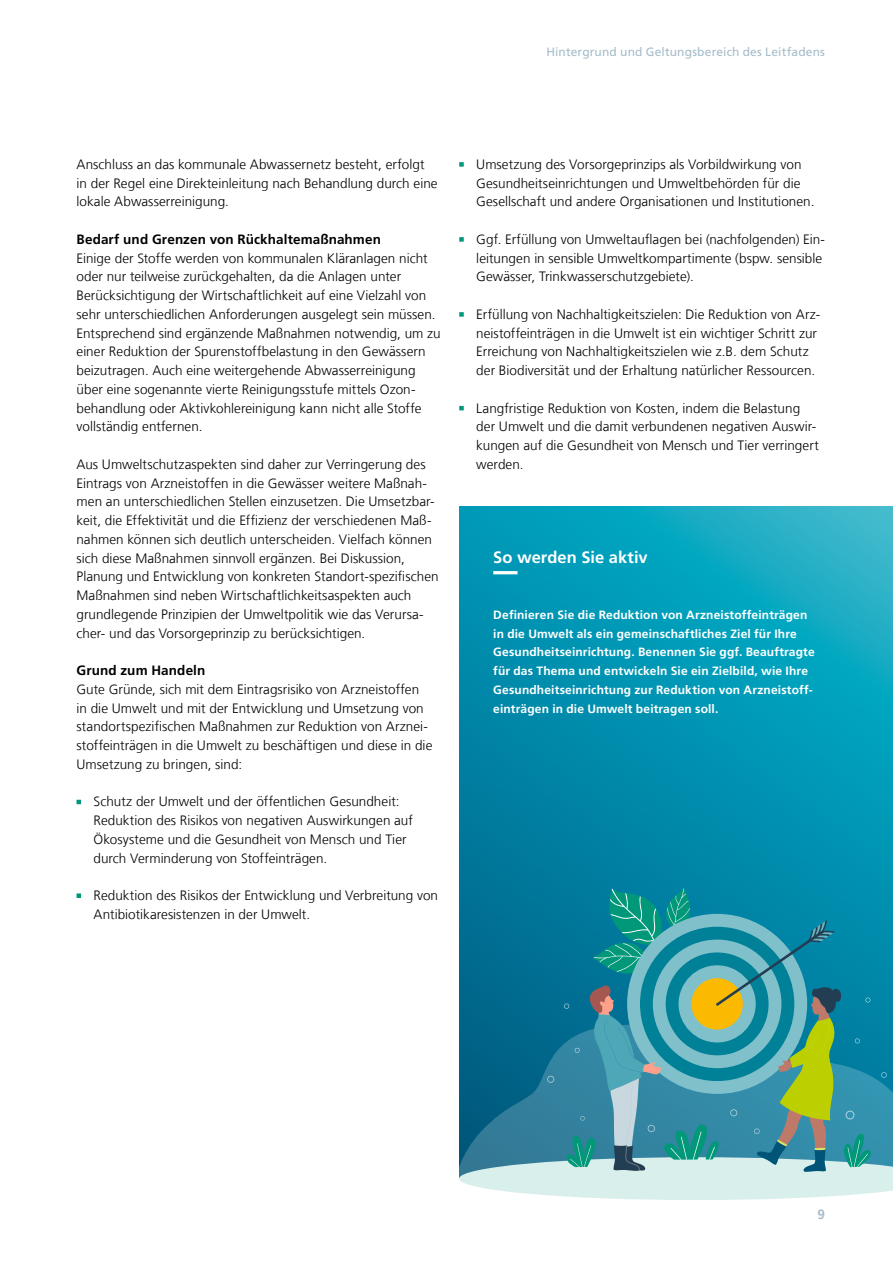
<style>
.page{position:relative;width:893px;height:1263px;background:#fff}
.page>*{position:absolute;margin:0;border:0;box-sizing:border-box;transform-origin:0 0}
.t1{font:700 16.5px "Frutiger LT Com";color:#fff}
.t2{font:300 13.5px/18.8px "Frutiger LT Com";letter-spacing:.005em;color:#000}
.t3{font:700 13.5px "Frutiger LT Com";letter-spacing:.01em;color:#000}
.t4{font:700 13.5px "Frutiger LT Com";color:#a5bcca}
.t5{font:700 12px/18.8px "Frutiger LT Com";letter-spacing:.015em;color:#fff}
.t6{font:12px "Frutiger LT Com";letter-spacing:.015em;color:#a5bcca}
</style>
<div class="page">
<svg style="left:77px;top:800px;width:5px;height:4px"></svg>
<svg style="left:77px;top:893px;width:5px;height:5px"></svg>
<svg style="left:459px;top:162px;width:5px;height:5px"></svg>
<svg style="left:459px;top:237px;width:5px;height:5px"></svg>
<svg style="left:459px;top:312px;width:5px;height:5px"></svg>
<svg style="left:459px;top:406px;width:5px;height:4px"></svg>
<svg style="left:459px;top:506px;width:434px;height:382px;background:#0596b3"></svg>
<svg style="left:493px;top:571px;width:332px;height:3px"></svg>
<svg style="left:459px;top:888px;width:434px;height:312px;background:#4196a3"></svg>
<p class="t6" style="left:546px;top:45px;width:280px">Hintergrund und Geltungsbereich des Leitfadens</p>
<p class="t2" style="left:77px;top:155px;width:363px">Anschluss an das kommunale Abwassernetz besteht, erfolgt in der Regel eine Direkteinleitung nach Behandlung durch eine lokale Abwasserreinigung.</p>
<p class="t3" style="left:77px;top:231px;width:306px">Bedarf und Grenzen von Rückhaltemaßnahmen</p>
<p class="t2" style="left:77px;top:249px;width:366px">Einige der Stoffe werden von kommunalen Kläranlagen nicht oder nur teilweise zurückgehalten, da die Anlagen unter Berücksichtigung der Wirtschaftlichkeit auf eine Vielzahl von sehr unterschiedlichen Anforderungen ausgelegt sein müssen.<br>Entsprechend sind ergänzende Maßnahmen notwendig, um zu einer Reduktion der Spurenstoffbelastung in den Gewässern beizutragen. Auch eine weitergehende Abwasserreinigung über eine sogenannte vierte Reinigungsstufe mittels Ozon&shy;behandlung oder Aktivkohlereinigung kann nicht alle Stoffe vollständig entfernen.</p>
<p class="t2" style="left:77px;top:455px;width:364px">Aus Umweltschutzaspekten sind daher zur Verringerung des Eintrags von Arzneistoffen in die Gewässer weitere Maßnah&shy;men an unterschiedlichen Stellen einzusetzen. Die Umsetzbar&shy;keit, die Effektivität und die Effizienz der verschiedenen Maß&shy;nahmen können sich deutlich unterscheiden. Vielfach können sich diese Maßnahmen sinnvoll ergänzen. Bei Diskussion, Planung und Entwicklung von konkreten Standort-spezifischen Maßnahmen sind neben Wirtschaftlichkeitsaspekten auch grundlegende Prinzipien der Umweltpolitik wie das Verursa&shy;cher- und das Vorsorgeprinzip zu berücksichtigen.</p>
<p class="t3" style="left:77px;top:662px;width:130px">Grund zum Handeln</p>
<p class="t2" style="left:77px;top:680px;width:357px">Gute Gründe, sich mit dem Eintragsrisiko von Arzneistoffen in die Umwelt und mit der Entwicklung und Umsetzung von standortspezifischen Maßnahmen zur Reduktion von Arznei&shy;stoffeinträgen in die Umwelt zu beschäftigen und diese in die Umsetzung zu bringen, sind:</p>
<p class="t2" style="left:94px;top:792px;width:321px">Schutz der Umwelt und der öffentlichen Gesundheit:<br>Reduktion des Risikos von negativen Auswirkungen auf Ökosysteme und die Gesundheit von Mensch und Tier durch Verminderung von Stoffeinträgen.</p>
<p class="t2" style="left:94px;top:886px;width:346px">Reduktion des Risikos der Entwicklung und Verbreitung von<br>Antibiotikaresistenzen in der Umwelt.</p>
<p class="t2" style="left:476px;top:155px;width:340px">Umsetzung des Vorsorgeprinzips als Vorbildwirkung von<br>Gesundheitseinrichtungen und Umweltbehörden für die<br>Gesellschaft und andere Organisationen und Institutionen.</p>
<p class="t2" style="left:476px;top:230px;width:350px">Ggf. Erfüllung von Umweltauflagen bei (nachfolgenden) Ein&shy;leitungen in sensible Umweltkompartimente (bspw. sensible<br>Gewässer, Trinkwasserschutzgebiete).</p>
<p class="t2" style="left:476px;top:305px;width:345px">Erfüllung von Nachhaltigkeitszielen: Die Reduktion von Arz&shy;neistoffeinträgen in die Umwelt ist ein wichtiger Schritt zur Erreichung von Nachhaltigkeitszielen wie z.B. dem Schutz der Biodiversität und der Erhaltung natürlicher Ressourcen.</p>
<p class="t2" style="left:476px;top:399px;width:344px">Langfristige Reduktion von Kosten, indem die Belastung der Umwelt und die damit verbundenen negativen Auswir&shy;kungen auf die Gesundheit von Mensch und Tier verringert werden.</p>
<p class="t1" style="left:493px;top:547px;width:156px">So werden Sie aktiv</p>
<p class="t5" style="left:493px;top:605px;width:323px">Definieren Sie die Reduktion von Arzneistoffeinträgen in die Umwelt als ein gemeinschaftliches Ziel für Ihre Gesundheitseinrichtung. Benennen Sie ggf. Beauftragte für das Thema und entwickeln Sie ein Zielbild, wie Ihre Gesundheitseinrichtung zur Reduktion von Arzneistoff&shy;einträgen in die Umwelt beitragen soll.</p>
<p class="t4" style="left:817px;top:1207px;width:9px">9</p>
</div>
